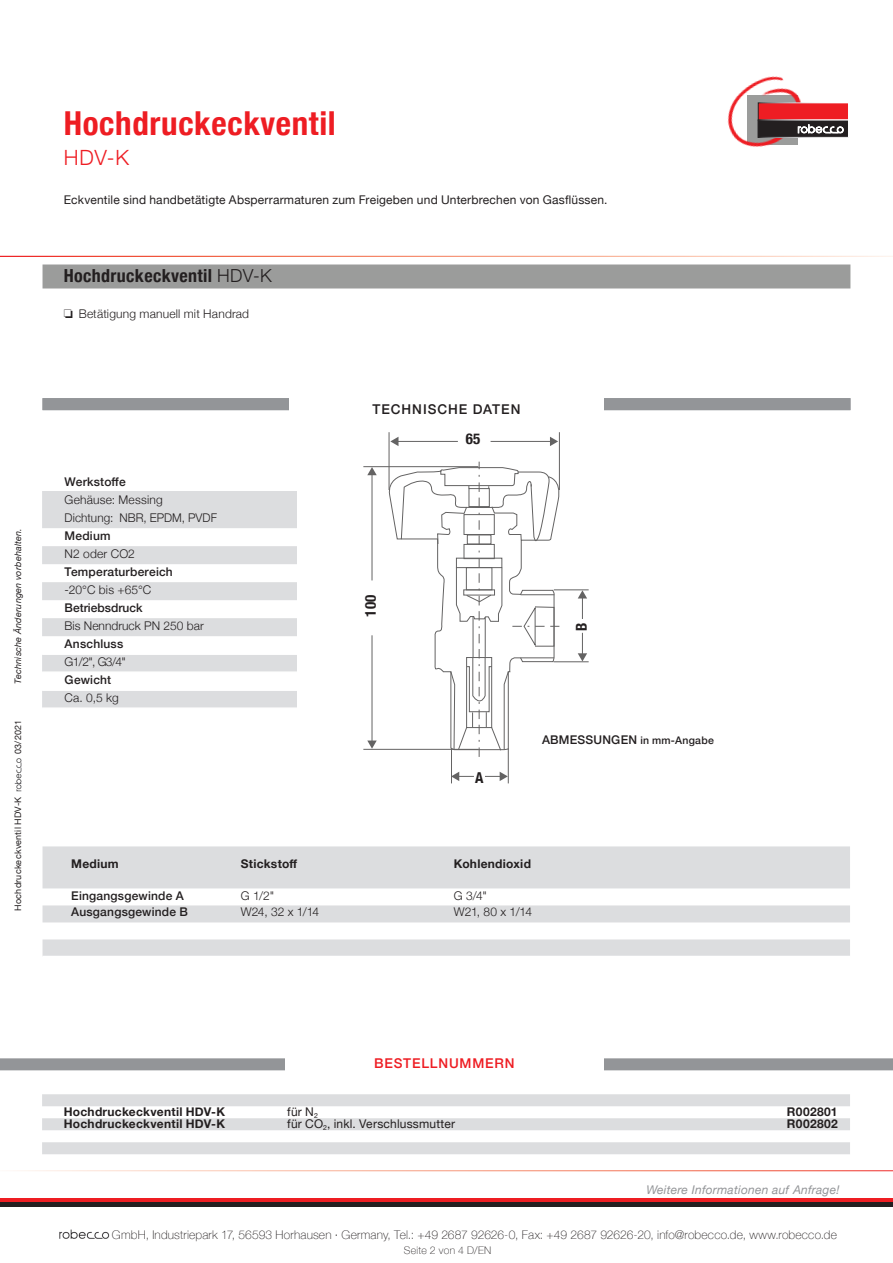
<style>
.page{position:relative;width:893px;height:1263px;background:#fff}
.page>*{position:absolute;margin:0;border:0;box-sizing:border-box;transform-origin:0 0}
.t1{font:700 condensed 33px "Helvetica Neue";letter-spacing:.02em;color:#ee1d23}
.t2{font:300 21px "Helvetica Neue";color:#ee1d23}
.t3{font:700 condensed 18px "Helvetica Neue";letter-spacing:.02em;color:#231f20}
.t4{font:700 condensed 15px "Helvetica Neue";color:#231f20}
.t5{font:500 13.5px "Helvetica Neue";letter-spacing:.07em;color:#231f20}
.t6{font:500 13.5px "Helvetica Neue";letter-spacing:.06em;color:#ee1d23}
.t7{font:300 12px/18px "Helvetica Neue";letter-spacing:.005em;color:#231f20}
.t8{font:12px "Helvetica Neue";letter-spacing:.015em;color:#231f20}
.t9{font:500 12px "Helvetica Neue";letter-spacing:.015em;color:#231f20}
.t10{font:100 12px "Helvetica Neue";letter-spacing:.015em;color:#231f20}
.t11{font:700 12px "Helvetica Neue";letter-spacing:.025em;color:#231f20}
.t12{font:italic 12px "Helvetica Neue";letter-spacing:.02em;color:#939598}
.t13{font:100 10.5px "Helvetica Neue";letter-spacing:.025em;color:#231f20}
.t14{font:italic 9px "Helvetica Neue";letter-spacing:.025em;color:#231f20}
.t15{font:9px "Helvetica Neue";letter-spacing:.025em;color:#231f20}
.s1{font-weight:300;font-stretch:normal}
.s2{font-size:10.5px}
</style>
<div class="page">
<img style="left:59px;top:1229px;width:51px;height:10px">
<hr style="left:0;top:1198px;width:893px;height:4px;background:#ee1d23">
<hr style="left:0;top:1202px;width:893px;height:4px;background:#231f20">
<img style="left:727px;top:76px;width:83px;height:71px">
<div style="left:758px;top:103px;width:90px;height:17px;background:#ee1d23"></div>
<div style="left:758px;top:120px;width:91px;height:18px;border:1px solid #fff"></div>
<svg style="left:758px;top:120px;width:90px;height:17px;background:#474445"></svg>
<svg style="left:42px;top:1094px;width:808px;height:60px;fill:#dcdddf"></svg>
<img style="left:14px;top:758px;width:7px;height:33px">
<div style="left:43px;top:264px;width:807px;height:24px;background:#9b9c9b"></div>
<div style="left:0;top:1058px;width:893px;height:12px;background:#939598"></div>
<div style="left:285px;top:1052px;width:319px;height:22px;background:#fff"></div>
<div style="left:43px;top:398px;width:807px;height:12px;background:#939598"></div>
<div style="left:289px;top:396px;width:315px;height:18px;background:#fff"></div>
<svg style="left:43px;top:846px;width:807px;height:110px;fill:#dcdddf"></svg>
<svg style="left:485px;top:772px;width:23px;height:9px"></svg>
<svg style="left:452px;top:772px;width:22px;height:9px"></svg>
<hr style="left:451px;top:748px;width:1px;height:35px;background:#646363">
<hr style="left:508px;top:748px;width:1px;height:35px;background:#646363">
<hr style="left:559px;top:432px;width:1px;height:58px;background:#646363">
<hr style="left:389px;top:432px;width:1px;height:58px;background:#646363">
<hr style="left:491px;top:441px;width:60px;height:1px;background:#646363">
<svg style="left:550px;top:437px;width:8px;height:9px"></svg>
<hr style="left:397px;top:441px;width:61px;height:1px;background:#646363">
<svg style="left:390px;top:437px;width:8px;height:9px"></svg>
<svg style="left:42px;top:462px;width:547px;height:295px"></svg>
<div style="left:468px;top:488px;width:22px;height:19px;border:1px solid #646363"></div>
<div style="left:463px;top:514px;width:32px;height:21px;border:1px solid #646363"></div>
<div style="left:467px;top:534px;width:24px;height:10px;border:1px solid #646363"></div>
<div style="left:463px;top:544px;width:32px;height:15px;border:1px solid #646363"></div>
<div style="left:456px;top:558px;width:46px;height:10px;border:1px solid #646363"></div>
<div style="left:466px;top:567px;width:26px;height:23px;border:1px solid #646363"></div>
<div style="left:463px;top:589px;width:32px;height:6px;border:1px solid #646363"></div>
<div style="left:466px;top:657px;width:26px;height:71px;border:1px solid #646363"></div>
<div style="left:572px;top:623px;width:15px;height:8px;background:#fff"></div>
<div style="left:361px;top:592px;width:15px;height:27px;background:#fff"></div>
<p class="t14" style="left:12px;top:684px;width:157px;rotate:-90deg">Technische Änderungen vorbehalten.</p>
<p class="t15" style="left:12px;top:754px;width:35px;rotate:-90deg">03/2021</p>
<p class="t15" style="left:12px;top:911px;width:116px;rotate:-90deg">Hochdruckeckventil HDV-K</p>
<h1 class="t1" style="left:64px;top:96px;width:274px">Hochdruckeckventil</h1>
<h2 class="t2" style="left:64px;top:140px;width:67px">HDV-K</h2>
<p class="t8" style="left:64px;top:191px;width:545px">Eckventile sind handbetätigte Absperrarmaturen zum Freigeben und Unterbrechen von Gasflüssen.</p>
<h3 class="t3" style="left:64px;top:261px;width:209px">Hochdruckeckventil <span class="s1">HDV-K</span></h3>
<p class="t7" style="left:64px;top:304px;width:187px">❏ Betätigung manuell mit Handrad</p>
<p class="t9" style="left:65px;top:472px;width:63px">Werkstoffe</p>
<p class="t7" style="left:65px;top:490px;width:154px">Gehäuse: Messing<br>Dichtung: NBR, EPDM, PVDF</p>
<p class="t9" style="left:65px;top:526px;width:47px">Medium</p>
<p class="t7" style="left:65px;top:544px;width:72px">N2 oder CO2</p>
<p class="t9" style="left:65px;top:562px;width:110px">Temperaturbereich</p>
<p class="t7" style="left:65px;top:580px;width:88px">-20°C bis +65°C</p>
<p class="t9" style="left:65px;top:598px;width:80px">Betriebsdruck</p>
<p class="t7" style="left:65px;top:616px;width:141px">Bis Nenndruck PN 250 bar</p>
<p class="t9" style="left:65px;top:634px;width:60px">Anschluss</p>
<p class="t7" style="left:65px;top:652px;width:63px">G1/2", G3/4"</p>
<p class="t9" style="left:65px;top:670px;width:48px">Gewicht</p>
<p class="t7" style="left:65px;top:688px;width:56px">Ca. 0,5 kg</p>
<p class="t5" style="left:373px;top:398px;width:149px">TECHNISCHE DATEN</p>
<p class="t4" style="left:466px;top:426px;width:16px">65</p>
<p class="t4" style="left:358px;top:617px;width:24px;rotate:-90deg">100</p>
<p class="t4" style="left:475px;top:765px;width:10px">A</p>
<p class="t4" style="left:569px;top:631px;width:10px;rotate:-90deg">B</p>
<p class="t9" style="left:542px;top:730px;width:173px">ABMESSUNGEN <span class="s2">in mm-Angabe</span></p>
<p class="t11" style="left:71px;top:854px;width:49px">Medium</p>
<p class="t11" style="left:241px;top:854px;width:58px">Stickstoff</p>
<p class="t11" style="left:454px;top:854px;width:79px">Kohlendioxid</p>
<p class="t9" style="left:71px;top:886px;width:114px">Eingangsgewinde A</p>
<p class="t7" style="left:241px;top:885px;width:35px">G 1/2"</p>
<p class="t7" style="left:454px;top:885px;width:35px">G 3/4"</p>
<p class="t9" style="left:71px;top:902px;width:118px">Ausgangsgewinde B</p>
<p class="t7" style="left:241px;top:902px;width:80px">W24, 32 x 1/14</p>
<p class="t7" style="left:454px;top:902px;width:80px">W21, 80 x 1/14</p>
<p class="t6" style="left:374px;top:1052px;width:142px">BESTELLNUMMERN</p>
<p class="t11" style="left:64px;top:1102px;width:163px">Hochdruckeckventil HDV-K</p>
<p class="t8" style="left:287px;top:1103px;width:32px">für N<sub>2</sub></p>
<p class="t11" style="left:787px;top:1102px;width:52px">R002801</p>
<p class="t11" style="left:64px;top:1114px;width:163px">Hochdruckeckventil HDV-K</p>
<p class="t8" style="left:287px;top:1115px;width:169px">für CO<sub>2</sub>, inkl. Verschlussmutter</p>
<p class="t11" style="left:787px;top:1114px;width:53px">R002802</p>
<p class="t12" style="left:646px;top:1181px;width:195px">Weitere Informationen auf Anfrage!</p>
<p class="t10" style="left:112px;top:1225px;width:727px">GmbH, Industriepark 17, 56593 Horhausen · Germany, Tel.: +49 2687 92626-0, Fax: +49 2687 92626-20, info@robecco.de, www.robecco.de</p>
<p class="t13" style="left:404px;top:1242px;width:89px">Seite 2 von 4 D/EN</p>
</div>
